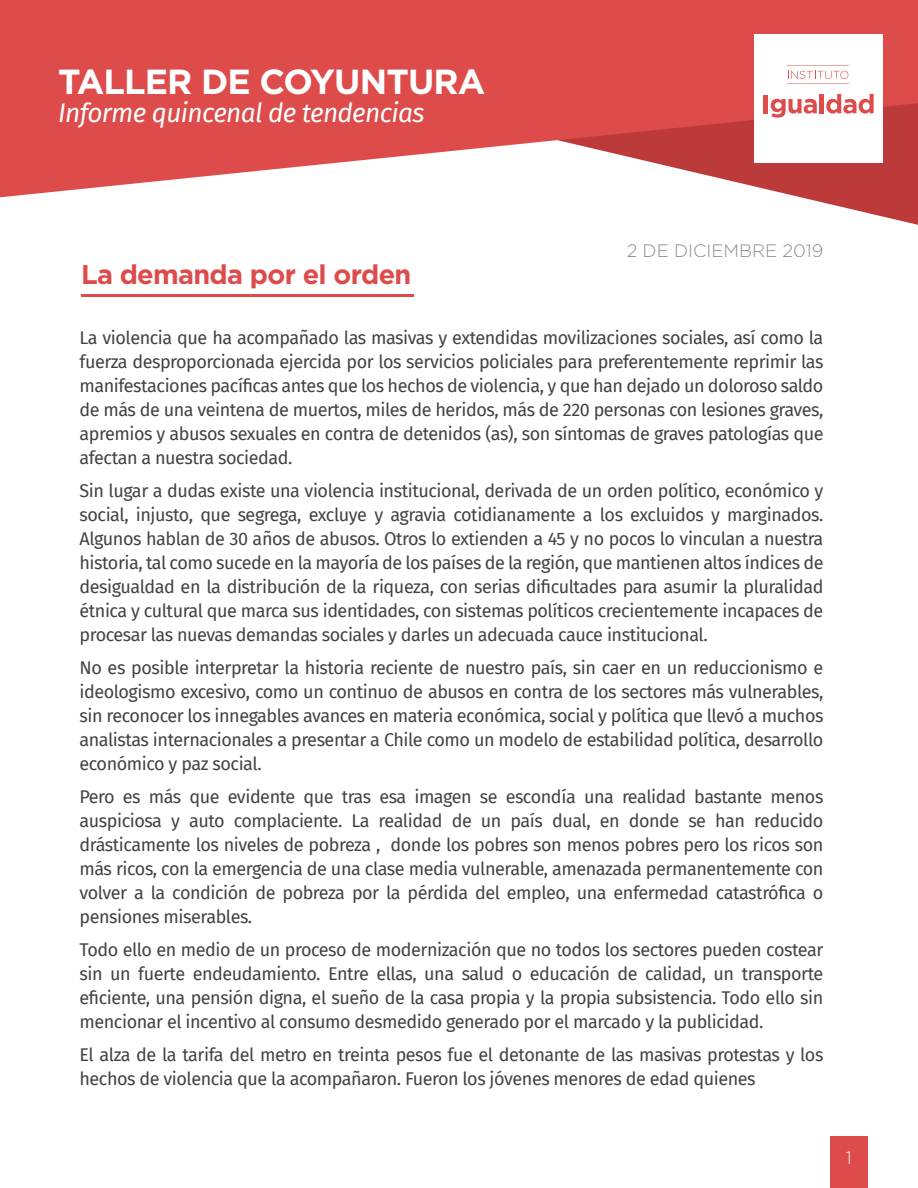
<style>
.page{position:relative;width:918px;height:1188px;background:#fff}
.page>*{position:absolute;margin:0;border:0;box-sizing:border-box;transform-origin:0 0}
.t1{font:700 34.8px "Gotham";letter-spacing:-.025em;color:#fff}
.t2{font:700 27px "Gotham";letter-spacing:-.025em;color:#dd4b4b}
.t3{font:italic 26.25px "Fira Sans";letter-spacing:-.025em;color:#fff}
.t4{font:18px/24px "Fira Sans";letter-spacing:-.025em;color:#434142;text-align:justify}
.t5{font:300 18px "Gotham";color:#434142}
.t6{font:300 18px "Gotham";color:#fff}
</style>
<div class="page">
<svg style="left:800px;top:197px;width:118px;height:28px"></svg>
<svg style="left:0;top:0;width:918px;height:197px;background:#de6262"></svg>
<div style="left:754px;top:34px;width:129px;height:128px;background:#fff"></div>
<hr style="left:764px;top:95px;width:4px;height:18px;background:#dd4b4b">
<svg style="left:771px;top:99px;width:46px;height:19px"></svg>
<hr style="left:820px;top:94px;width:4px;height:19px;background:#dd4b4b">
<svg style="left:826px;top:94px;width:48px;height:20px"></svg>
<svg style="left:787px;top:65px;width:62px;height:19px"></svg>
<div style="left:830px;top:1136px;width:37px;height:52px;background:#dd4b4b"></div>
<hr style="left:81px;top:294px;width:333px;height:3px;background:#dd4b4b">
<h1 class="t1" style="left:58px;top:61px;width:429px">TALLER DE COYUNTURA</h1>
<h3 class="t3" style="left:58px;top:93px;width:368px">Informe quincenal de tendencias</h3>
<h2 class="t2" style="left:81px;top:258px;width:332px">La demanda por el orden</h2>
<p class="t5" style="left:627px;top:240px;width:198px">2 DE DICIEMBRE 2019</p>
<p class="t4" style="left:80px;top:325px;width:746px">La violencia que ha acompañado las masivas y extendidas movilizaciones sociales, así como la fuerza desproporcionada ejercida por los servicios policiales para preferentemente reprimir las manifestaciones pacíficas antes que los hechos de violencia, y que han dejado un doloroso saldo de más de una veintena de muertos, miles de heridos, más de 220 personas con lesiones graves, apremios y abusos sexuales en contra de detenidos (as), son síntomas de graves patologías que afectan a nuestra sociedad.</p>
<p class="t4" style="left:80px;top:478px;width:746px">Sin lugar a dudas existe una violencia institucional, derivada de un orden político, económico y social, injusto, que segrega, excluye y agravia cotidianamente a los excluidos y marginados.<br>Algunos hablan de 30 años de abusos. Otros lo extienden a 45 y no pocos lo vinculan a nuestra historia, tal como sucede en la mayoría de los países de la región, que mantienen altos índices de desigualdad en la distribución de la riqueza, con serias dificultades para asumir la pluralidad étnica y cultural que marca sus identidades, con sistemas políticos crecientemente incapaces de procesar las nuevas demandas sociales y darles un adecuada cauce institucional.</p>
<p class="t4" style="left:80px;top:655px;width:745px">No es posible interpretar la historia reciente de nuestro país, sin caer en un reduccionismo e ideologismo excesivo, como un continuo de abusos en contra de los sectores más vulnerables, sin reconocer los innegables avances en materia económica, social y política que llevó a muchos analistas internacionales a presentar a Chile como un modelo de estabilidad política, desarrollo económico y paz social.</p>
<p class="t4" style="left:80px;top:784px;width:745px">Pero es más que evidente que tras esa imagen se escondía una realidad bastante menos auspiciosa y auto complaciente. La realidad de un país dual, en donde se han reducido drásticamente los niveles de pobreza , donde los pobres son menos pobres pero los ricos son más ricos, con la emergencia de una clase media vulnerable, amenazada permanentemente con volver a la condición de pobreza por la pérdida del empleo, una enfermedad catastrófica o pensiones miserables.</p>
<p class="t4" style="left:80px;top:937px;width:745px">Todo ello en medio de un proceso de modernización que no todos los sectores pueden costear sin un fuerte endeudamiento. Entre ellas, una salud o educación de calidad, un transporte eficiente, una pensión digna, el sueño de la casa propia y la propia subsistencia. Todo ello sin mencionar el incentivo al consumo desmedido generado por el marcado y la publicidad.</p>
<p class="t4" style="left:80px;top:1042px;width:745px">El alza de la tarifa del metro en treinta pesos fue el detonante de las masivas protestas y los hechos de violencia que la acompañaron. Fueron los jóvenes menores de edad quienes</p>
<p class="t6" style="left:846px;top:1148px;width:8px">1</p>
</div>
